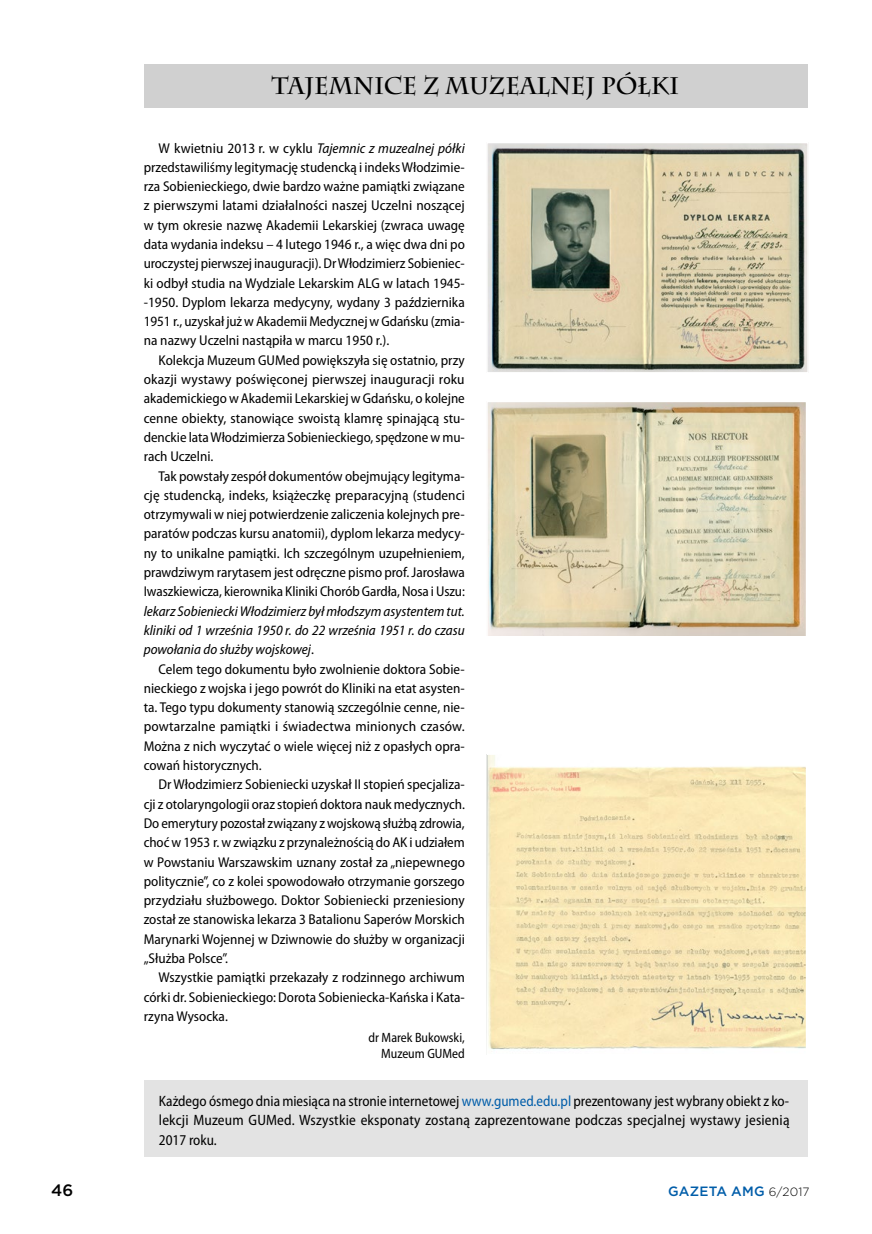
<style>
.page{position:relative;width:872px;height:1234px;background:#fff}
.page>*{position:absolute;margin:0;border:0;box-sizing:border-box;transform-origin:0 0}
.t1{font:700 24px "Charlemagne Std";color:#000;scale:.96 1}
.t2{font:500 16.5px "Gotham";color:#000}
.t3{font:semi-condensed 15px/19.5px "Myriad Pro";letter-spacing:.015em;color:#000;text-align:justify;scale:.96 1}
.t4{font:semi-condensed 14.25px/19.4px "Myriad Pro";color:#000;text-align:justify}
.t5{font:italic semi-condensed 14.25px/19.4px "Myriad Pro";color:#000;text-align:justify}
.t6{font:semi-condensed 13.5px/16.5px "Myriad Pro";color:#000;text-align:right;scale:.96 1}
.t7{font:500 13.5px "Gotham";letter-spacing:.015em;color:#005da9}
.s1{font-style:italic}
.s2{font-style:normal}
.s3{color:#005da9}
.s4{font-weight:300;font-size:12px;color:#000}
</style>
<div class="page">
<div style="left:144px;top:64px;width:663px;height:44px;background:#d0d0d0"></div>
<div style="left:144px;top:1080px;width:663px;height:77px;background:#e3e3e3"></div>
<img style="left:488px;top:144px;width:318px;height:227px">
<div style="left:486px;top:142px;width:322px;height:231px;border:1px solid #fff"></div>
<img style="left:489px;top:403px;width:315px;height:232px">
<div style="left:486px;top:400px;width:321px;height:245px;border:2px solid #fff"></div>
<img style="left:489px;top:756px;width:315px;height:294px">
<div style="left:486px;top:753px;width:321px;height:301px;border:2px solid #fff"></div>
<h1 class="t1" style="left:272px;top:72px;width:426px">TAJEMNICE Z MUZEALNEJ PÓŁKI</h1>
<p class="t4" style="left:144px;top:138px;width:323px;text-indent:15px">W kwietniu 2013 r. w cyklu <span class="s1">Tajemnic z muzealnej półki </span>przedstawiliśmy legitymację studencką i indeks Włodzimie&shy;rza Sobienieckiego, dwie bardzo ważne pamiątki związane z pierwszymi latami działalności naszej Uczelni noszącej w tym okresie nazwę Akademii Lekarskiej (zwraca uwagę data wydania indeksu – 4 lutego 1946 r., a więc dwa dni po uroczystej pierwszej inauguracji). Dr Włodzimierz Sobieniec&shy;ki odbył studia na Wydziale Lekarskim ALG w latach 1945- -1950. Dyplom lekarza medycyny, wydany 3 października 1951 r., uzyskał już w Akademii Medycznej w Gdańsku (zmia&shy;na nazwy Uczelni nastąpiła w marcu 1950 r.).</p>
<p class="t4" style="left:144px;top:350px;width:323px;text-indent:15px">Kolekcja Muzeum GUMed powiększyła się ostatnio, przy okazji wystawy poświęconej pierwszej inauguracji roku akademickiego w Akademii Lekarskiej w Gdańsku, o kolejne cenne obiekty, stanowiące swoistą klamrę spinającą stu&shy;denckie lata Włodzimierza Sobienieckiego, spędzone w mu&shy;rach Uczelni.</p>
<p class="t4" style="left:144px;top:466px;width:323px;text-indent:15px">Tak powstały zespół dokumentów obejmujący legityma&shy;cję studencką, indeks, książeczkę preparacyjną (studenci otrzymywali w niej potwierdzenie zaliczenia kolejnych pre&shy;paratów podczas kursu anatomii), dyplom lekarza medycy&shy;ny to unikalne pamiątki. Ich szczególnym uzupełnieniem, prawdziwym rarytasem jest odręczne pismo prof. Jarosława Iwaszkiewicza, kierownika Kliniki Chorób Gardła, Nosa i Uszu:</p>
<p class="t5" style="left:144px;top:601px;width:323px">lekarz Sobieniecki Włodzimierz był młodszym asystentem tut. kliniki od 1 września 1950 r. do 22 września 1951 r. do czasu powołania do służby wojskowej<span class="s2">.</span></p>
<p class="t4" style="left:144px;top:658px;width:323px;text-indent:15px">Celem tego dokumentu było zwolnienie doktora Sobie&shy;nieckiego z wojska i jego powrót do Kliniki na etat asysten&shy;ta. Tego typu dokumenty stanowią szczególnie cenne, nie&shy;powtarzalne pamiątki i świadectwa minionych czasów.<br>Można z nich wyczytać o wiele więcej niż z opasłych opra&shy;cowań historycznych.</p>
<p class="t4" style="left:144px;top:774px;width:323px;text-indent:15px">Dr Włodzimierz Sobieniecki uzyskał II stopień specjaliza&shy;cji z otolaryngologii oraz stopień doktora nauk medycznych.<br>Do emerytury pozostał związany z wojskową służbą zdrowia, choć w 1953 r. w związku z przynależnością do AK i udziałem w Powstaniu Warszawskim uznany został za „niepewnego politycznie”, co z kolei spowodowało otrzymanie gorszego przydziału służbowego. Doktor Sobieniecki przeniesiony został ze stanowiska lekarza 3 Batalionu Saperów Morskich Marynarki Wojennej w Dziwnowie do służby w organizacji „Służba Polsce”.</p>
<p class="t4" style="left:144px;top:967px;width:323px;text-indent:15px">Wszystkie pamiątki przekazały z rodzinnego archiwum córki dr. Sobienieckiego: Dorota Sobieniecka-Kańska i Kata&shy;rzyna Wysocka.</p>
<p class="t6" style="left:368px;top:1028px;width:102px">dr Marek Bukowski,<br>Muzeum GUMed</p>
<p class="t3" style="left:159px;top:1090px;width:658px">Każdego ósmego dnia miesiąca na stronie internetowej <span class="s3">www.gumed.edu.pl</span> prezentowany jest wybrany obiekt z ko&shy;lekcji Muzeum GUMed. Wszystkie eksponaty zostaną zaprezentowane podczas specjalnej wystawy jesienią 2017 roku.</p>
<p class="t2" style="left:51px;top:1179px;width:24px">46</p>
<p class="t7" style="left:668px;top:1182px;width:143px">GAZETA AMG <span class="s4">6/2017</span></p>
</div>
